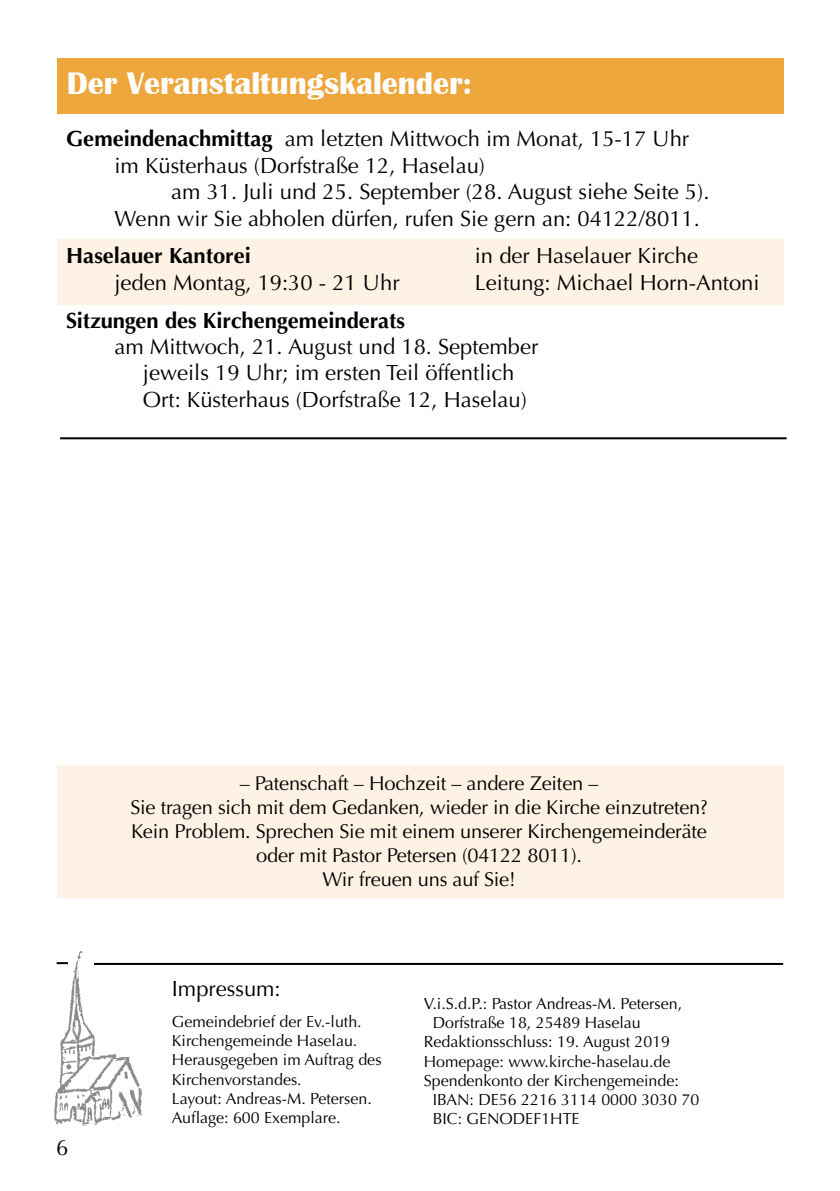
<style>
.page{position:relative;width:840px;height:1191px;background:#fff}
.page>*{position:absolute;margin:0;border:0;box-sizing:border-box;transform-origin:0 0}
.t1{font:700 32px "Britannic";color:#fff}
.t2{font:22px/26.4px "Optima";color:#000}
.t3{font:700 22px "Optima";color:#000}
.t4{font:20px/24px "Optima";letter-spacing:-.01em;color:#000;text-align:center}
.t5{font:16px/19.2px "Optima";color:#000}
.s1{font-weight:700}
</style>
<div class="page">
<div style="left:57px;top:765px;width:725px;height:132px;background:#fdf2e4"></div>
<div style="left:57px;top:239px;width:725px;height:65px;background:#fdf2e4"></div>
<hr style="left:94px;top:963px;width:688px;height:2px;background:#000">
<img style="left:54px;top:951px;width:88px;height:174px">
<div style="left:57px;top:58px;width:725px;height:55px;background:#eea73d"></div>
<hr style="left:60px;top:437px;width:726px;height:2px;background:#000">
<h1 class="t1" style="left:67px;top:65px;width:406px">Der Veranstaltungskalender:</h1>
<p class="t2" style="left:114px;top:126px;width:576px;text-indent:-48px"><span class="s1">Gemeindenachmittag</span> am letzten Mittwoch im Monat, 15-17 Uhr im Küsterhaus (Dorfstraße 12, Haselau)</p>
<p class="t2" style="left:114px;top:179px;width:596px;text-indent:57px">am 31. Juli und 25. September (28. August siehe Seite 5).<br>Wenn wir Sie abholen dürfen, rufen Sie gern an: 04122/8011.</p>
<p class="t3" style="left:66px;top:243px;width:186px">Haselauer Kantorei</p>
<p class="t2" style="left:474px;top:243px;width:225px">in der Haselauer Kirche</p>
<p class="t2" style="left:114px;top:269px;width:286px">jeden Montag, 19:30 - 21 Uhr</p>
<p class="t2" style="left:474px;top:269px;width:286px">Leitung: Michael Horn-Antoni</p>
<p class="t3" style="left:66px;top:307px;width:340px">Sitzungen des Kirchengemeinderats</p>
<p class="t2" style="left:143px;top:333px;width:397px;text-indent:-28px">am Mittwoch, 21. August und 18. September jeweils 19 Uhr; im ersten Teil öffentlich<br>Ort: Küsterhaus (Dorfstraße 12, Haselau)</p>
<p class="t4" style="left:130px;top:771px;width:578px">– Patenschaft – Hochzeit – andere Zeiten –<br>Sie tragen sich mit dem Gedanken, wieder in die Kirche einzutreten?<br>Kein Problem. Sprechen Sie mit einem unserer Kirchengemeinderäte oder mit Pastor Petersen (04122 8011).<br>Wir freuen uns auf Sie!</p>
<p class="t2" style="left:56px;top:1134px;width:14px">6</p>
<p class="t2" style="left:172px;top:975px;width:110px">Impressum:</p>
<p class="t5" style="left:172px;top:1012px;width:211px">Gemeindebrief der Ev.-luth.<br>Kirchengemeinde Haselau.<br>Herausgegeben im Auftrag des<br>Kirchenvorstandes.<br>Layout: Andreas-M. Petersen.<br>Auflage: 600 Exemplare.</p>
<p class="t5" style="left:423px;top:994px;width:260px">V.i.S.d.P.: Pastor Andreas-M. Petersen,</p>
<p class="t5" style="left:432px;top:1013px;width:209px">Dorfstraße 18, 25489 Haselau</p>
<p class="t5" style="left:423px;top:1032px;width:248px">Redaktionsschluss: 19. August 2019</p>
<p class="t5" style="left:423px;top:1051px;width:248px">Homepage: www.kirche-haselau.de</p>
<p class="t5" style="left:423px;top:1070px;width:256px">Spendenkonto der Kirchengemeinde:</p>
<p class="t5" style="left:432px;top:1090px;width:268px">IBAN: DE56 2216 3114 0000 3030 70</p>
<p class="t5" style="left:432px;top:1109px;width:148px">BIC: GENODEF1HTE</p>
</div>
